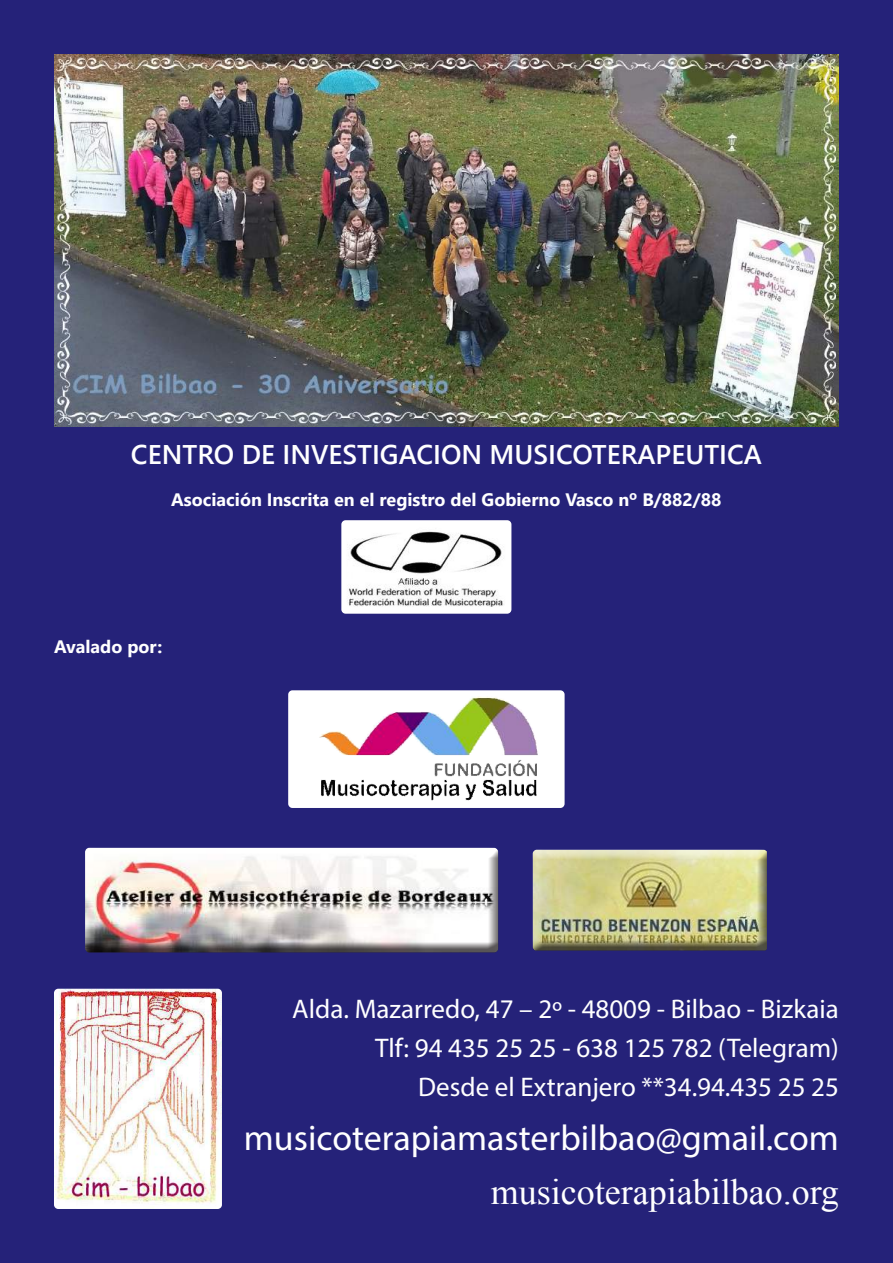
<style>
.page{position:relative;width:893px;height:1263px;background:#252279}
.page>*{position:absolute;margin:0;border:0;box-sizing:border-box;transform-origin:0 0}
.t1{font:36px "Myriad Pro";color:#fff}
.t2{font:36px "Times New Roman";color:#fff}
.t3{font:27px/39px "Myriad Pro";color:#fff;text-align:right}
.t4{font:600 27px "Segoe UI";color:#fff}
.t5{font:700 18px "Segoe UI";color:#fff}
</style>
<div class="page">
<div style="left:531px;top:849px;width:238px;height:103px;background:#231f20;opacity:.75"></div>
<div style="left:84px;top:848px;width:415px;height:105px;background:#231f20;opacity:.75"></div>
<img style="left:54px;top:54px;width:785px;height:372px">
<img style="left:54px;top:989px;width:168px;height:220px">
<div style="left:341px;top:520px;width:170px;height:94px;background:#fff;border-radius:4px"></div>
<img style="left:347px;top:531px;width:157px;height:76px">
<div style="left:288px;top:690px;width:277px;height:118px;background:#fff;border-radius:4px"></div>
<img style="left:290px;top:696px;width:248px;height:112px">
<p class="t4" style="left:131px;top:429px;width:633px">CENTRO DE INVESTIGACION MUSICOTERAPEUTICA</p>
<p class="t5" style="left:171px;top:483px;width:552px">Asociación Inscrita en el registro del Gobierno Vasco nº B/882/88</p>
<p class="t5" style="left:54px;top:630px;width:110px">Avalado por:</p>
<p class="t3" style="left:292px;top:989px;width:548px">Alda. Mazarredo, 47 – 2º - 48009 - Bilbao - Bizkaia<br>Tlf: 94 435 25 25 - 638 125 782 (Telegram)<br>Desde el Extranjero **34.94.435 25 25</p>
<h1 class="t1" style="left:244px;top:1116px;width:596px">musicoterapiamasterbilbao@gmail.com</h1>
<h1 class="t2" style="left:491px;top:1168px;width:350px">musicoterapiabilbao.org</h1>
</div>
